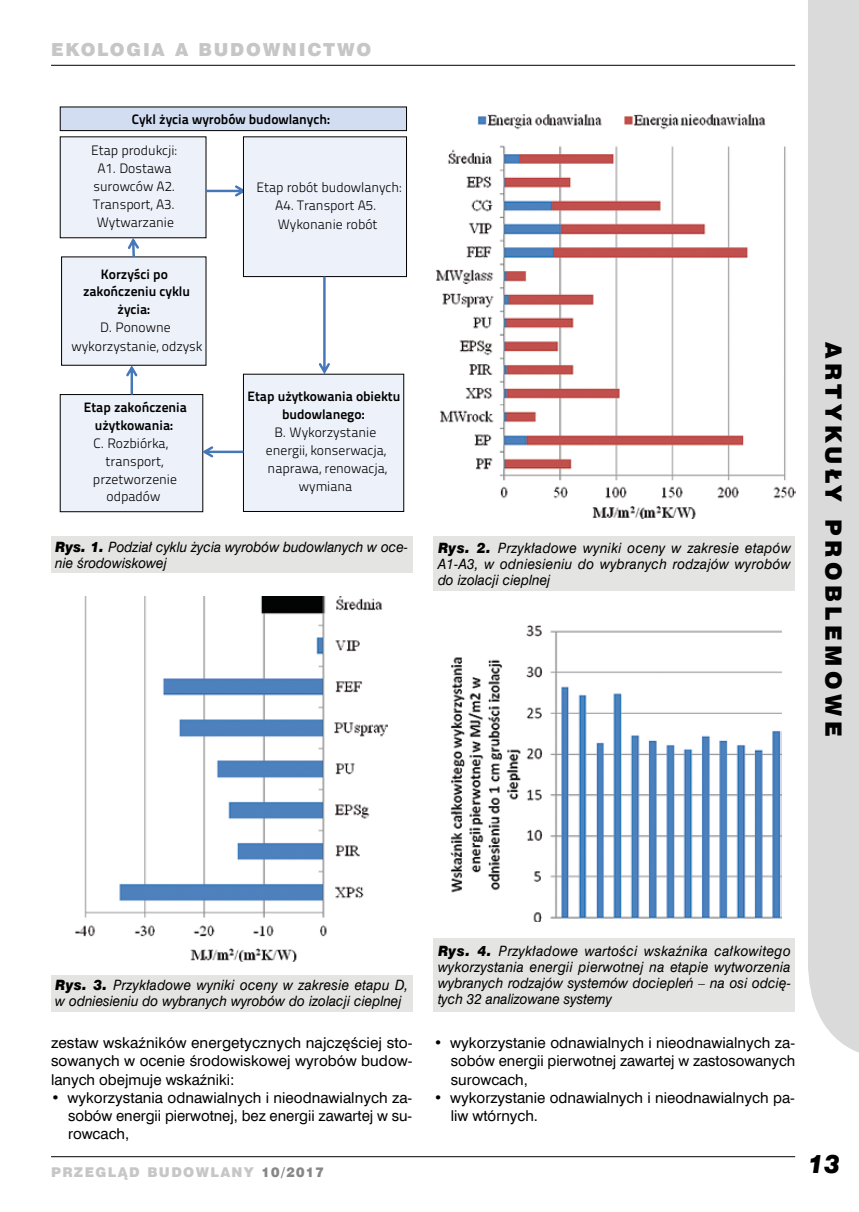
<style>
.page{position:relative;width:859px;height:1212px;background:#fff}
.page>*{position:absolute;margin:0;border:0;box-sizing:border-box;transform-origin:0 0}
.t1{font:italic 25.5px "Swis 721 Blk EU";color:#000;scale:.95 1}
.t2{font:22.5px "Swis 721 Blk EU";letter-spacing:.2em;color:#000}
.t3{font:18px "Swis 721 Blk EU";letter-spacing:.1em;color:#c6c6c6}
.t4{font:15px/18.3px "Swis 721 EU Normal";color:#000;text-align:justify}
.t5{font:14.25px/15.8px "Swis 721 EU Italic";color:#000;text-align:justify;scale:.95 1}
.t6{font:300 13.65px/18px "Titillium Text 22 L";color:#000;text-align:center}
.t7{font:700 13.65px/17.9px "Titillium Text 22 L";color:#000;text-align:center}
.t8{font:13.5px "Swis 721 Blk EU";letter-spacing:.1em;color:#c6c6c6}
.s1{font-family:"Swis 721 Blk EU";font-style:italic}
.s2{color:#878787}
</style>
<div class="page">
<hr style="left:51px;top:1156px;width:744px;height:1px;background:#000">
<hr style="left:51px;top:65px;width:744px;height:1px;background:#000">
<div style="left:808px;top:0;width:51px;height:1053px;background:#dadada"></div>
<div style="left:434px;top:536px;width:361px;height:55px;background:#e4e4e3"></div>
<div style="left:434px;top:938px;width:361px;height:73px;background:#e4e4e3"></div>
<div style="left:51px;top:536px;width:361px;height:37px;background:#e4e4e3"></div>
<div style="left:51px;top:975px;width:361px;height:36px;background:#e4e4e3"></div>
<img style="left:436px;top:114px;width:359px;height:404px">
<img style="left:450px;top:626px;width:331px;height:296px">
<div style="left:60px;top:107px;width:346px;height:24px;background:#d3ddf2"></div>
<div style="left:60px;top:107px;width:347px;height:24px;border:1px solid #000"></div>
<div style="left:60px;top:137px;width:146px;height:101px;background:#edf1fa"></div>
<svg style="left:206px;top:185px;width:37px;height:12px"></svg>
<div style="left:243px;top:137px;width:163px;height:140px;background:#edf1fa"></div>
<div style="left:243px;top:137px;width:164px;height:140px;border:1px solid #000"></div>
<svg style="left:319px;top:277px;width:11px;height:97px"></svg>
<div style="left:243px;top:374px;width:161px;height:137px;background:#edf1fa"></div>
<div style="left:243px;top:374px;width:161px;height:138px;border:1px solid #000"></div>
<div style="left:60px;top:394px;width:143px;height:118px;background:#edf1fa"></div>
<div style="left:60px;top:394px;width:143px;height:118px;border:1px solid #000"></div>
<svg style="left:202px;top:446px;width:41px;height:12px"></svg>
<div style="left:62px;top:257px;width:144px;height:108px;background:#edf1fa"></div>
<svg style="left:126px;top:365px;width:12px;height:29px"></svg>
<svg style="left:128px;top:238px;width:11px;height:19px"></svg>
<img style="left:75px;top:596px;width:313px;height:365px">
<p class="t3" style="left:51px;top:38px;width:46px">EKOLOG</p>
<p class="t3" style="left:143px;top:38px;width:73px">IAABUDOWN</p>
<p class="t3" style="left:299px;top:38px;width:57px">ICTWO</p>
<p class="t7" style="left:132px;top:110px;width:200px">Cykl życia wyrobów budowlanych:</p>
<p class="t6" style="left:91px;top:140px;width:87px">Etap produkcji:<br>A1. Dostawa surowców A2.<br>Transport, A3.<br>Wytwarzanie</p>
<p class="t6" style="left:256px;top:177px;width:146px">Etap robót budowlanych:<br>A4. Transport A5.<br>Wykonanie robót</p>
<p class="t7" style="left:83px;top:264px;width:109px">Korzyści po zakończeniu cyklu życia:</p>
<p class="t6" style="left:71px;top:318px;width:133px;line-height:18.5px">D. Ponowne wykorzystanie, odzysk</p>
<p class="t7" style="left:84px;top:397px;width:105px">Etap zakończenia użytkowania:</p>
<p class="t6" style="left:94px;top:433px;width:76px">C. Rozbiórka,</p>
<p class="t6" style="left:106px;top:451px;width:59px">transport,</p>
<p class="t6" style="left:93px;top:469px;width:85px">przetworzenie</p>
<p class="t6" style="left:107px;top:487px;width:55px">odpadów</p>
<p class="t7" style="left:248px;top:387px;width:154px">Etap użytkowania obiektu budowlanego:</p>
<p class="t6" style="left:266px;top:423px;width:123px">B. Wykorzystanie energii, konserwacja, naprawa, renowacja, wymiana</p>
<p class="t5" style="left:55px;top:539px;width:373px"><span class="s1">Rys. 1.</span> Podział cyklu życia wyrobów budowlanych w oce&shy;nie środowiskowej</p>
<p class="t5" style="left:438px;top:541px;width:373px"><span class="s1">Rys. 2.</span> Przykładowe wyniki oceny w zakresie etapów A1-A3, w odniesieniu do wybranych rodzajów wyrobów do izolacji cieplnej</p>
<h2 class="t2" style="left:848px;top:342px;width:395px;rotate:90deg">ARTYKUŁY PROBLEMOWE</h2>
<p class="t5" style="left:55px;top:978px;width:373px"><span class="s1">Rys. 3.</span> Przykładowe wyniki oceny w zakresie etapu D, w odniesieniu do wybranych wyrobów do izolacji cieplnej</p>
<p class="t4" style="left:51px;top:1034px;width:363px">zestaw wskaźników energetycznych najczęściej sto&shy;sowanych w ocenie środowiskowej wyrobów budow&shy;lanych obejmuje wskaźniki:</p>
<p class="t4" style="left:68px;top:1089px;width:346px;text-indent:-17px">• wykorzystania odnawialnych i nieodnawialnych za&shy;sobów energii pierwotnej, bez energii zawartej w su&shy;rowcach,</p>
<p class="t8" style="left:51px;top:1163px;width:275px">PRZEGLĄD BUDOWLANY <span class="s2">10/2017</span></p>
<p class="t5" style="left:438px;top:944px;width:373px"><span class="s1">Rys. 4.</span> Przykładowe wartości wskaźnika całkowitego wykorzystania energii pierwotnej na etapie wytworzenia wybranych rodzajów systemów dociepleń – na osi odcię&shy;tych 32 analizowane systemy</p>
<p class="t4" style="left:451px;top:1034px;width:346px;text-indent:-17px">• wykorzystanie odnawialnych i nieodnawialnych za&shy;sobów energii pierwotnej zawartej w zastosowanych surowcach,</p>
<p class="t4" style="left:451px;top:1089px;width:346px;text-indent:-17px">• wykorzystanie odnawialnych i nieodnawialnych pa&shy;liw wtórnych.</p>
<h1 class="t1" style="left:808px;top:1147px;width:35px">13</h1>
</div>
